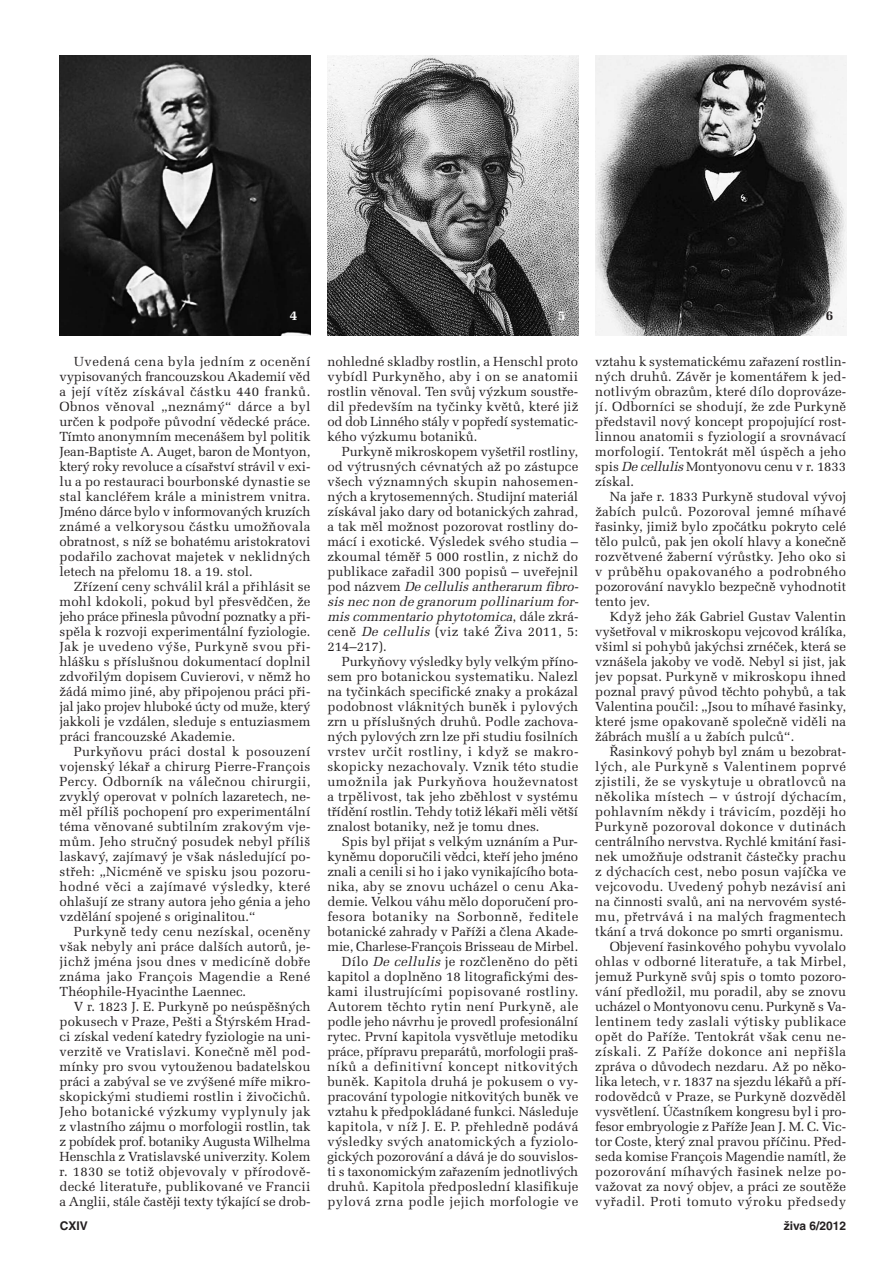
<style>
.page{position:relative;width:893px;height:1263px;background:#fff}
.page>*{position:absolute;margin:0;border:0;box-sizing:border-box;transform-origin:0 0}
.t1{font:700 13.5px "Melior CE";color:#fff}
.t2{font:700 13.5px "Melior CE";color:#231f20}
.t3{font:13.2px/15px "Melior CE";color:#231f20;text-align:justify}
.t4{font:700 12px "Helvetica CE";color:#231f20}
.s1{font-style:italic}
</style>
<div class="page">
<img style="left:60px;top:55px;width:250px;height:281px">
<img style="left:327px;top:55px;width:251px;height:281px">
<img style="left:595px;top:55px;width:251px;height:281px">
<p class="t1" style="left:290px;top:310px;width:9px">4</p>
<p class="t1" style="left:558px;top:310px;width:9px">5</p>
<p class="t2" style="left:826px;top:310px;width:9px">6</p>
<p class="t3" style="left:60px;top:356px;width:252px;text-indent:14px">Uvedená cena byla jedním z ocenění vypisovaných francouzskou Akademií věd a její vítěz získával částku 440 franků.<br>Obnos věnoval „neznámý“ dárce a byl určen k podpoře původní vědecké práce.<br>Tímto anonymním mecenášem byl politik Jean-Baptiste A. Auget, baron de Montyon, který roky revoluce a císařství strávil v exi&shy;lu a po restauraci bourbonské dynastie se stal kancléřem krále a ministrem vnitra.<br>Jméno dárce bylo v informovaných kruzích známé a velkorysou částku umožňovala obratnost, s níž se bohatému aristokratovi podařilo zachovat majetek v neklidných letech na přelomu 18. a 19. stol.</p>
<p class="t3" style="left:60px;top:581px;width:253px;text-indent:14px">Zřízení ceny schválil král a přihlásit se mohl kdokoli, pokud byl přesvědčen, že jeho práce přinesla původní poznatky a při&shy;spěla k rozvoji experimentální fyziologie.<br>Jak je uvedeno výše, Purkyně svou při&shy;hlášku s příslušnou dokumentací doplnil zdvořilým dopisem Cuvierovi, v němž ho žádá mimo jiné, aby připojenou práci při&shy;jal jako projev hluboké úcty od muže, který jakkoli je vzdálen, sleduje s entuziasmem práci francouzské Akademie.</p>
<p class="t3" style="left:60px;top:746px;width:253px;text-indent:14px">Purkyňovu práci dostal k posouzení vojenský lékař a chirurg Pierre-François Percy. Odborník na válečnou chirurgii, zvyklý operovat v polních lazaretech, ne&shy;měl příliš pochopení pro experimentální téma věnované subtilním zrakovým vje&shy;mům. Jeho stručný posudek nebyl příliš laskavý, zajímavý je však následující po&shy;střeh: „Nicméně ve spisku jsou pozoru&shy;hodné věci a zajímavé výsledky, které ohlašují ze strany autora jeho génia a jeho vzdělání spojené s originalitou.“</p>
<p class="t3" style="left:60px;top:926px;width:252px;text-indent:14px">Purkyně tedy cenu nezískal, oceněny však nebyly ani práce dalších autorů, je&shy;jichž jména jsou dnes v medicíně dobře známa jako François Magendie a René Théophile-Hyacinthe Laennec.</p>
<p class="t3" style="left:60px;top:1001px;width:253px;text-indent:14px">V r. 1823 J. E. Purkyně po neúspěšných pokusech v Praze, Pešti a Štýrském Hrad&shy;ci získal vedení katedry fyziologie na uni&shy;verzitě ve Vratislavi. Konečně měl pod&shy;mínky pro svou vytouženou badatelskou práci a zabýval se ve zvýšené míře mikro&shy;skopickými studiemi rostlin i živočichů.<br>Jeho botanické výzkumy vyplynuly jak z vlastního zájmu o morfologii rostlin, tak z pobídek prof. botaniky Augusta Wilhelma Henschla z Vratislavské univerzity. Kolem r. 1830 se totiž objevovaly v přírodově&shy;decké literatuře, publikované ve Francii a Anglii, stále častěji texty týkající se drob-</p>
<p class="t3" style="left:327px;top:356px;width:252px">nohledné skladby rostlin, a Henschl proto vybídl Purkyněho, aby i on se anatomii rostlin věnoval. Ten svůj výzkum soustře&shy;dil především na tyčinky květů, které již od dob Linného stály v popředí systematic&shy;kého výzkumu botaniků.</p>
<p class="t3" style="left:327px;top:446px;width:255px;text-align:left;text-indent:14px">Purkyně mikroskopem vyšetřil rostliny, od výtrusných cévnatých až po zástupce všech významných skupin nahosemen&shy;ných a krytosemenných. Studijní materiál získával jako dary od botanických zahrad, a tak měl možnost pozorovat rostliny do&shy;mácí i exotické. Výsledek svého studia – zkoumal téměř 5 000 rostlin, z nichž do publikace zařadil 300 popisů – uveřejnil p o d n á z v e m <span class="s1">De cellulis antherarum fibro&shy;sis nec non de granorum pollinarium for&shy;mis commentario phytotomica</span>, d á l e z k r á - ceně <span class="s1">De cellulis</span> (viz také Živa 2011, 5:<br>214–217).</p>
<p class="t3" style="left:327px;top:656px;width:253px;text-indent:14px">Purkyňovy výsledky byly velkým příno&shy;sem pro botanickou systematiku. Nalezl na tyčinkách specifické znaky a prokázal podobnost vláknitých buněk i pylových zrn u příslušných druhů. Podle zachova&shy;ných pylových zrn lze při studiu fosilních vrstev určit rostliny, i když se makro&shy;skopicky nezachovaly. Vznik této studie umožnila jak Purkyňova houževnatost a trpělivost, tak jeho zběhlost v systému třídění rostlin. Tehdy totiž lékaři měli větší znalost botaniky, než je tomu dnes.</p>
<p class="t3" style="left:327px;top:836px;width:253px;text-align:right">Spis byl přijat s velkým uznáním a Pur&shy;kyněmu doporučili vědci, kteří jeho jméno znali a cenili si ho i jako vynikajícího bota&shy;nika, aby se znovu ucházel o cenu Aka&shy;demie. Velkou váhu mělo doporučení pro&shy;fesora botaniky na Sorbonně, ředitele botanické zahrady v Paříži a člena Akade&shy;mie, Charlese-François Brisseau de Mirbel.<br>Dílo <span class="s1">De cellulis</span> je rozčleněno do pěti kapitol a doplněno 18 litografickými des&shy;kami ilustrujícími popisované rostliny.<br>Autorem těchto rytin není Purkyně, ale podle jeho návrhu je provedl profesionální rytec. První kapitola vysvětluje metodiku práce, přípravu preparátů, morfologii praš&shy;níků a definitivní koncept nitkovitých buněk. Kapitola druhá je pokusem o vy&shy;pracování typologie nitkovitých buněk ve vztahu k předpokládané funkci. Následuje kapitola, v níž J. E. P. přehledně podává výsledky svých anatomických a fyziolo&shy;gických pozorování a dává je do souvislos&shy;ti s taxonomickým zařazením jednotlivých druhů. Kapitola předposlední klasifikuje pylová zrna podle jejich morfologie ve</p>
<p class="t3" style="left:595px;top:356px;width:253px">vztahu k systematickému zařazení rostlin&shy;ných druhů. Závěr je komentářem k jed&shy;notlivým obrazům, které dílo doprováze&shy;jí. Odborníci se shodují, že zde Purkyně představil nový koncept propojující rost&shy;linnou anatomii s fyziologií a srovnávací morfologií. Tentokrát měl úspěch a jeho spis <span class="s1">Decellulis</span>Montyonovu cenu v r. 1833 získal.</p>
<p class="t3" style="left:595px;top:491px;width:252px;text-indent:14px">Na jaře r. 1833 Purkyně studoval vývoj žabích pulců. Pozoroval jemné míhavé řasinky, jimiž bylo zpočátku pokryto celé tělo pulců, pak jen okolí hlavy a konečně rozvětvené žaberní výrůstky. Jeho oko si v průběhu opakovaného a podrobného pozorování navyklo bezpečně vyhodnotit tento jev.</p>
<p class="t3" style="left:595px;top:611px;width:252px;text-indent:14px">Když jeho žák Gabriel Gustav Valentin vyšetřoval v mikroskopu vejcovod králíka, všiml si pohybů jakýchsi zrnéček, která se vznášela jakoby ve vodě. Nebyl si jist, jak jev popsat. Purkyně v mikroskopu ihned poznal pravý původ těchto pohybů, a tak Valentina poučil: „Jsou to míhavé řasinky, které jsme opakovaně společně viděli na žábrách mušlí a u žabích pulců“.</p>
<p class="t3" style="left:595px;top:746px;width:252px;text-align:right">Řasinkový pohyb byl znám u bezobrat&shy;lých, ale Purkyně s Valentinem poprvé zjistili, že se vyskytuje u obratlovců na několika místech – v ústrojí dýchacím, pohlavním někdy i trávicím, později ho Purkyně pozoroval dokonce v dutinách centrálního nervstva. Rychlé kmitání řasi&shy;nek umožňuje odstranit částečky prachu z dýchacích cest, nebo posun vajíčka ve vejcovodu. Uvedený pohyb nezávisí ani na činnosti svalů, ani na nervovém systé&shy;mu, přetrvává i na malých fragmentech tkání a trvá dokonce po smrti organismu.<br>Objevení řasinkového pohybu vyvolalo ohlas v odborné literatuře, a tak Mirbel, jemuž Purkyně svůj spis o tomto pozoro&shy;vání předložil, mu poradil, aby se znovu ucházel o Montyonovu cenu. Purkyně s Va&shy;lentinem tedy zaslali výtisky publikace opět do Paříže. Tentokrát však cenu ne&shy;získali. Z Paříže dokonce ani nepřišla zpráva o důvodech nezdaru. Až po něko&shy;lika letech, v r. 1837 na sjezdu lékařů a pří&shy;rodovědců v Praze, se Purkyně dozvěděl vysvětlení. Účastníkem kongresu byl i pro&shy;fesor embryologie z Paříže Jean J. M. C. Vic&shy;tor Coste, který znal pravou příčinu. Před&shy;seda komise François Magendie namítl, že pozorování míhavých řasinek nelze po&shy;važovat za nový objev, a práci ze soutěže vyřadil. Proti tomuto výroku předsedy</p>
<p class="t4" style="left:60px;top:1221px;width:29px">CXIV</p>
<p class="t4" style="left:784px;top:1221px;width:64px">živa 6/2012</p>
</div>
